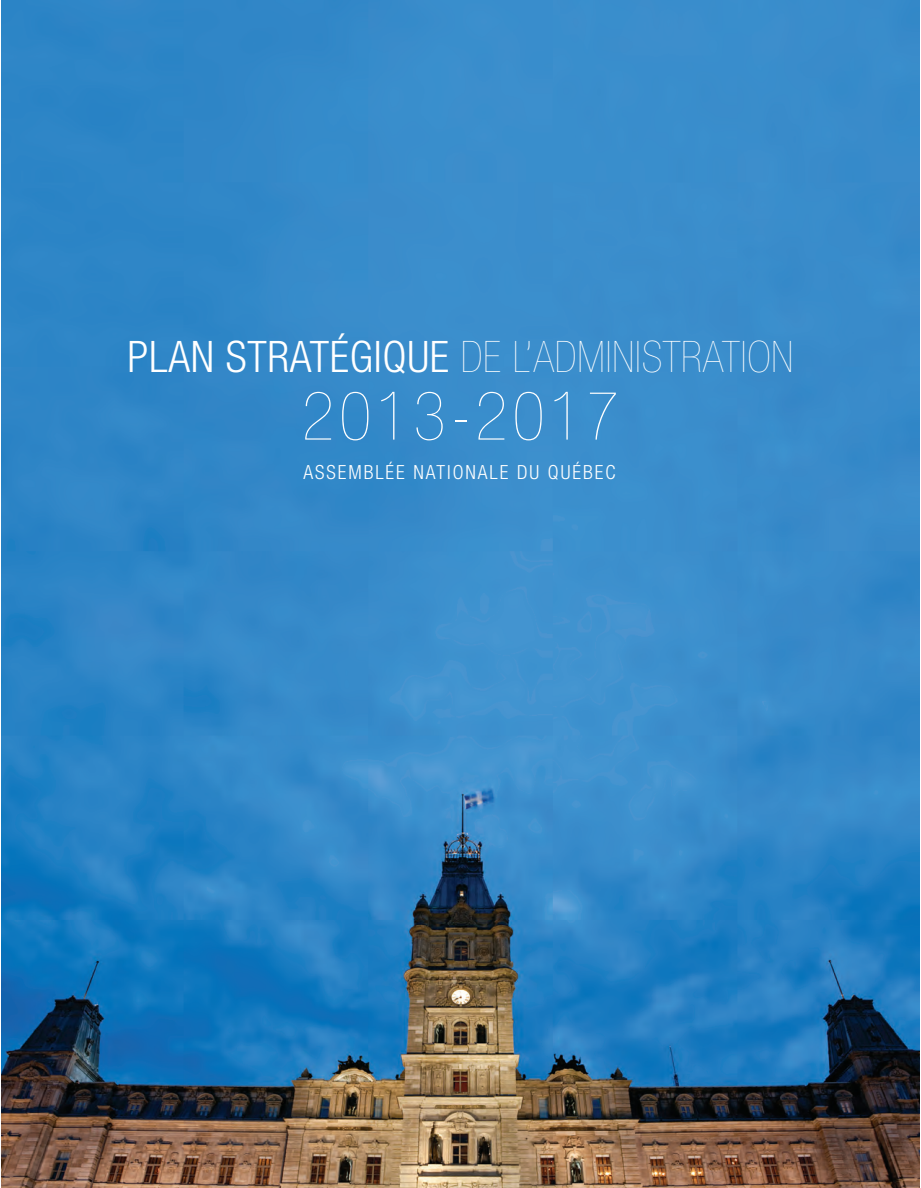
<style>
.page{position:relative;width:921px;height:1188px;background:#fff}
.page>*{position:absolute;margin:0;border:0;box-sizing:border-box;transform-origin:0 0}
.t1{font:200 condensed 67.5px "Helvetica Neue LT Std";letter-spacing:.07em;color:#fff}
.t2{font:200 condensed 43.5px "Helvetica Neue LT Std";letter-spacing:.015em;color:#fff}
.t3{font:300 condensed 19.5px "Helvetica Neue LT Std";letter-spacing:.1em;color:#fff}
.s1{font-weight:300}
</style>
<div class="page">
<svg style="left:919px;top:0;width:1px;height:1188px"></svg>
<img style="left:1px;top:0;width:918px;height:1188px">
<p class="t2" style="left:128px;top:333px;width:667px"><span class="s1">PLAN STRATÉGIQUE</span> DE L’ADMINISTRATION</p>
<p class="t1" style="left:302px;top:379px;width:318px">2013-2017</p>
<p class="t3" style="left:303px;top:460px;width:313px">ASSEMBLÉE NATIONALE DU QUÉBEC</p>
</div>
